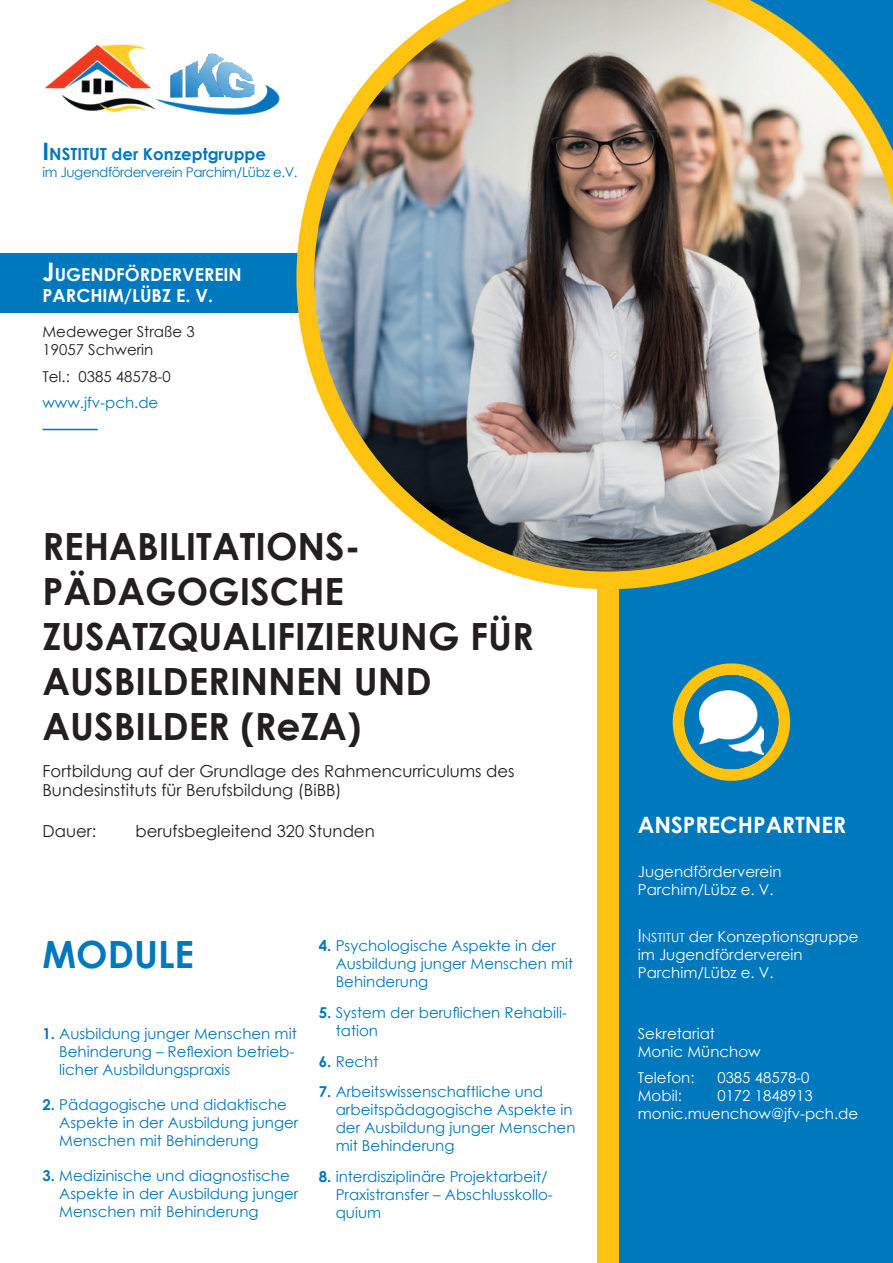
<style>
.page{position:relative;width:893px;height:1263px;background:#fff}
.page>*{position:absolute;margin:0;border:0;box-sizing:border-box;transform-origin:0 0}
.t1{font:700 37.5px/45px "Century Gothic";color:#231f20}
.t2{font:700 37.5px "Century Gothic";color:#0078bd}
.t3{font:700 22.5px "Century Gothic";color:#fff}
.t4{font:700 18px "Century Gothic";color:#fff}
.t5{font:700 17.85px "Century Gothic";color:#fff}
.t6{font:16.5px/19.8px "Century Gothic";color:#231f20}
.t7{font:700 16.5px "Century Gothic";color:#0078bd}
.t8{font:15px/18px "Century Gothic";color:#0078bd}
.t9{font:15px/18px "Century Gothic";color:#fff}
.t10{font:15px/18px "Century Gothic";color:#231f20}
.t11{font:13.5px "Century Gothic";letter-spacing:-.03em;color:#0078bd}
.s1{font-size:24px}
.s2{font-size:16.8px}
.s3{font-size:25.5px}
.s4{font-weight:700}
.s5{font-size:18px}
.s6{font-size:12.6px}
</style>
<div class="page">
<div style="left:0;top:253px;width:308px;height:60px;background:#0078bd"></div>
<div style="left:608px;top:0;width:285px;height:1263px;background:#0078bd"></div>
<div style="left:597px;top:0;width:22px;height:1263px;background:#fec210"></div>
<img style="left:296px;top:0;width:597px;height:589px">
<img style="left:45px;top:44px;width:235px;height:72px">
<hr style="left:43px;top:429px;width:55px;height:1px;background:#0078bd">
<div style="left:673px;top:663px;width:117px;height:118px;background:#fec210;border-radius:50%"></div>
<div style="left:684px;top:675px;width:94px;height:94px;background:#0078bd;border-radius:50%"></div>
<img style="left:699px;top:690px;width:64px;height:64px">
<p class="t7" style="left:43px;top:142px;width:225px"><span class="s1">I</span><span class="s2">NSTITUT</span> der Konzeptgruppe</p>
<p class="t11" style="left:43px;top:162px;width:257px">im Jugendförderverein Parchim/Lübz e.V.</p>
<p class="t5" style="left:43px;top:261px;width:201px"><span class="s3">J</span>UGENDFÖRDERVEREIN</p>
<p class="t4" style="left:43px;top:282px;width:172px">PARCHIM/LÜBZ E. V.</p>
<p class="t10" style="left:43px;top:323px;width:154px">Medeweger Straße 3<br>19057 Schwerin</p>
<p class="t10" style="left:43px;top:367px;width:130px">Tel.: 0385 48578-0</p>
<p class="t8" style="left:43px;top:394px;width:117px">www.jfv-pch.de</p>
<h1 class="t1" style="left:43px;top:522px;width:493px">REHABILITATIONS-<br>PÄDAGOGISCHE<br>ZUSATZQUALIFIZIERUNG FÜR<br>AUSBILDERINNEN UND<br>AUSBILDER (ReZA)</h1>
<p class="t6" style="left:43px;top:760px;width:474px">Fortbildung auf der Grundlage des Rahmencurriculums des<br>Bundesinstituts für Berufsbildung (BiBB)</p>
<p class="t6" style="left:43px;top:821px;width:55px">Dauer:</p>
<p class="t6" style="left:136px;top:821px;width:241px">berufsbegleitend 320 Stunden</p>
<h1 class="t2" style="left:43px;top:926px;width:153px">MODULE</h1>
<p class="t8" style="left:59px;top:1024px;width:239px;text-indent:-17px"><span class="s4">1.</span> Ausbildung junger Menschen mit<br>Behinderung – Reflexion betrieb&shy;licher Ausbildungspraxis</p>
<p class="t8" style="left:59px;top:1095px;width:241px;text-indent:-17px"><span class="s4">2.</span> Pädagogische und didaktische<br>Aspekte in der Ausbildung junger<br>Menschen mit Behinderung</p>
<p class="t8" style="left:59px;top:1166px;width:241px;text-indent:-17px"><span class="s4">3.</span> Medizinische und diagnostische<br>Aspekte in der Ausbildung junger<br>Menschen mit Behinderung</p>
<p class="t8" style="left:336px;top:936px;width:239px;text-indent:-17px"><span class="s4">4.</span> Psychologische Aspekte in der<br>Ausbildung junger Menschen mit<br>Behinderung</p>
<p class="t8" style="left:336px;top:1003px;width:233px;text-indent:-17px"><span class="s4">5.</span> System der beruflichen Rehabili&shy;tation</p>
<p class="t8" style="left:319px;top:1052px;width:61px"><span class="s4">6.</span> Recht</p>
<p class="t8" style="left:336px;top:1083px;width:241px;text-indent:-17px"><span class="s4">7.</span> Arbeitswissenschaftliche und arbeitspädagogische Aspekte in der Ausbildung junger Menschen mit Behinderung</p>
<p class="t8" style="left:336px;top:1167px;width:219px;text-indent:-17px"><span class="s4">8.</span> interdisziplinäre Projektarbeit/<br>Praxistransfer – Abschlusskollo&shy;quium</p>
<h2 class="t3" style="left:638px;top:808px;width:210px">ANSPRECHPARTNER</h2>
<p class="t9" style="left:638px;top:862px;width:145px">Jugendförderverein<br>Parchim/Lübz e. V.</p>
<p class="t9" style="left:638px;top:927px;width:222px"><span class="s5">I</span><span class="s6">NSTITUT</span> der Konzeptionsgruppe im Jugendförderverein<br>Parchim/Lübz e. V.</p>
<p class="t9" style="left:638px;top:1024px;width:124px">Sekretariat<br>Monic Münchow</p>
<p class="t9" style="left:638px;top:1068px;width:58px">Telefon:</p>
<p class="t9" style="left:717px;top:1068px;width:94px">0385 48578-0</p>
<p class="t9" style="left:638px;top:1086px;width:45px">Mobil:</p>
<p class="t9" style="left:638px;top:1086px;width:222px;text-indent:80px">0172 1848913 monic.muenchow@jfv-pch.de</p>
</div>
